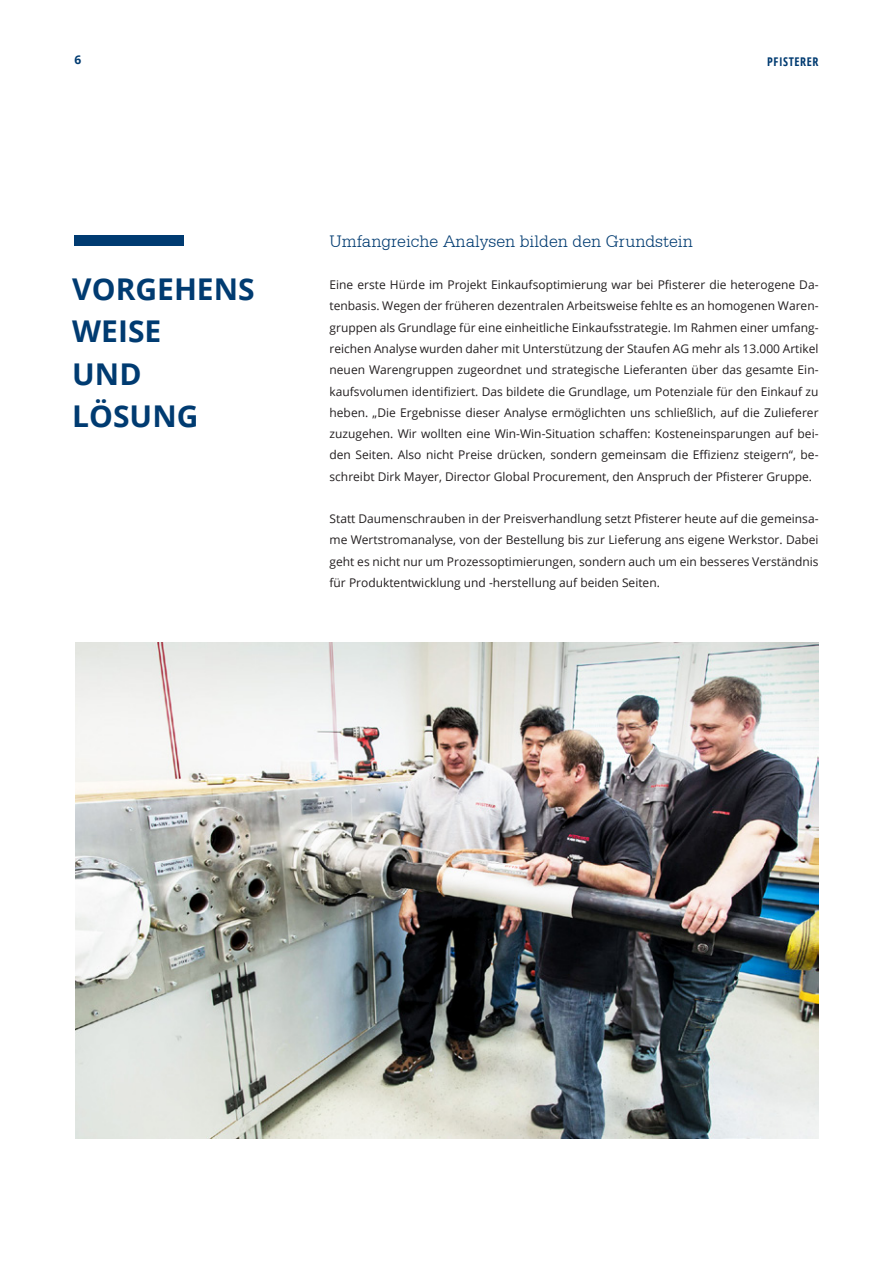
<style>
.page{position:relative;width:893px;height:1263px;background:#fff}
.page>*{position:absolute;margin:0;border:0;box-sizing:border-box;transform-origin:0 0}
.t1{font:700 30px/42.5px "Open Sans";color:#003b71}
.t2{font:300 18px "Serifa BT";color:#003b71}
.t3{font:12px/21.3px "Open Sans";color:#231f20;text-align:justify}
.t4{font:700 condensed 12px "Open Sans";letter-spacing:.05em;color:#003b71}
.t5{font:700 12px "Open Sans";color:#003b71}
</style>
<div class="page">
<div style="left:74px;top:235px;width:110px;height:11px;background:#003b71"></div>
<img style="left:76px;top:642px;width:743px;height:496px">
<p class="t5" style="left:74px;top:52px;width:8px">6</p>
<p class="t4" style="left:767px;top:53px;width:53px">PFISTERER</p>
<h1 class="t1" style="left:72px;top:267px;width:184px">VORGEHENS<br>WEISE<br>UND<br>LÖSUNG</h1>
<h2 class="t2" style="left:330px;top:230px;width:365px">Umfangreiche Analysen bilden den Grundstein</h2>
<p class="t3" style="left:330px;top:274px;width:490px">Eine erste Hürde im Projekt Einkaufsoptimierung war bei Pfisterer die heterogene Da&shy;tenbasis. Wegen der früheren dezentralen Arbeitsweise fehlte es an homogenen Waren&shy;gruppen als Grundlage für eine einheitliche Einkaufsstrategie. Im Rahmen einer umfang&shy;reichen Analyse wurden daher mit Unterstützung der Staufen AG mehr als 13.000 Artikel neuen Warengruppen zugeordnet und strategische Lieferanten über das gesamte Ein&shy;kaufsvolumen identifiziert. Das bildete die Grundlage, um Potenziale für den Einkauf zu heben. „Die Ergebnisse dieser Analyse ermöglichten uns schließlich, auf die Zulieferer zuzugehen. Wir wollten eine Win-Win-Situation schaffen: Kosteneinsparungen auf bei&shy;den Seiten. Also nicht Preise drücken, sondern gemeinsam die Effizienz steigern“, be&shy;schreibt Dirk Mayer, Director Global Procurement, den Anspruch der Pfisterer Gruppe.</p>
<p class="t3" style="left:330px;top:508px;width:490px">Statt Daumenschrauben in der Preisverhandlung setzt Pfisterer heute auf die gemeinsa&shy;me Wertstromanalyse, von der Bestellung bis zur Lieferung ans eigene Werkstor. Dabei geht es nicht nur um Prozessoptimierungen, sondern auch um ein besseres Verständnis für Produktentwicklung und -herstellung auf beiden Seiten.</p>
</div>
